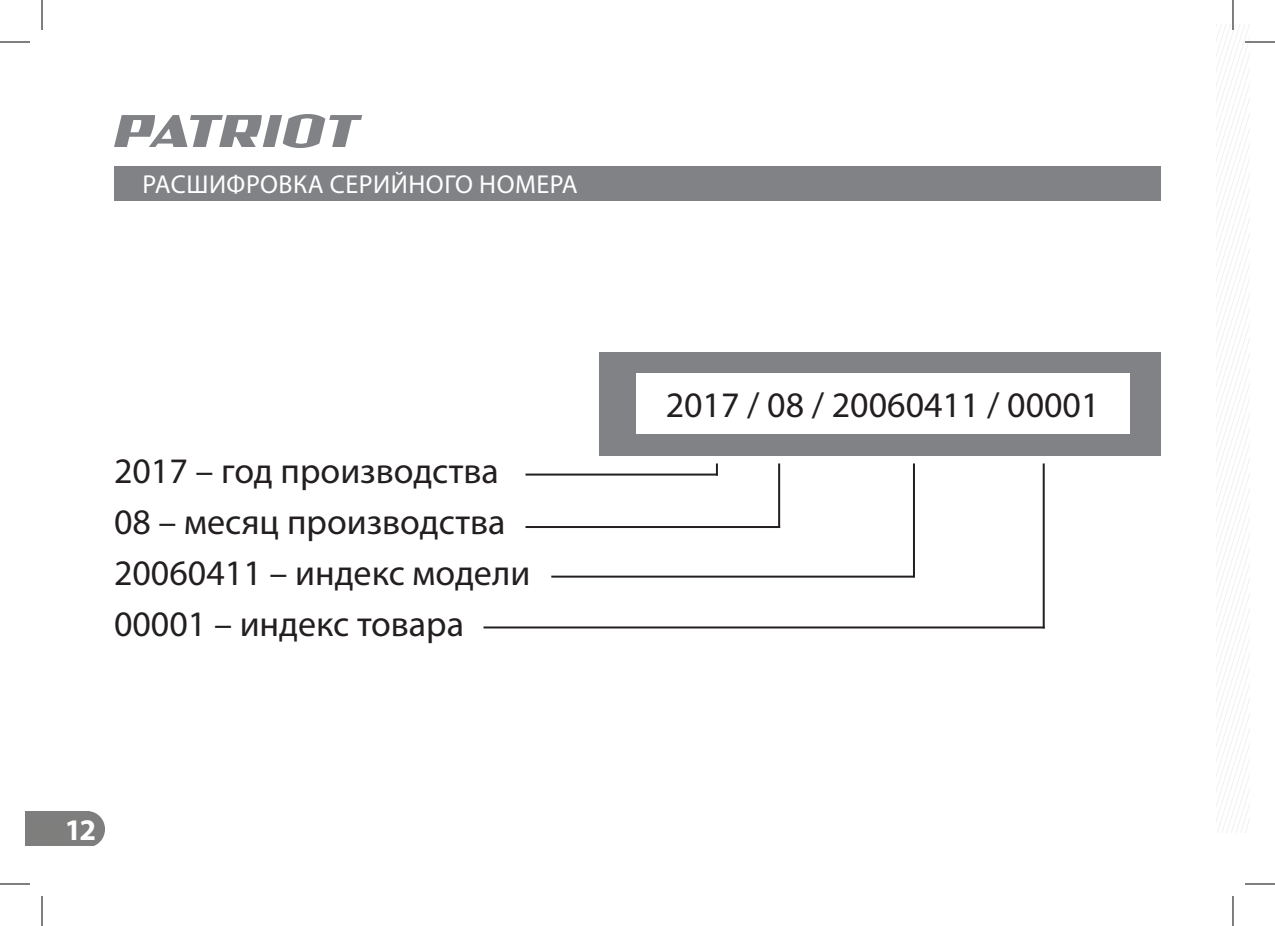
<style>
.page{position:relative;width:1275px;height:926px;background:#fff}
.page>*{position:absolute;margin:0;border:0;box-sizing:border-box;transform-origin:0 0}
.t1{font:36px/51px "Myriad Pro";color:#231f20}
.t2{font:700 30px "Myriad Pro";color:#fff}
.t3{font:26px "Myriad Pro";letter-spacing:.02em;color:#fff}
</style>
<div class="page">
<div style="left:25px;top:812px;width:79px;height:33px;background:#7e7e7d"></div>
<svg style="left:114px;top:114px;width:248px;height:34px"></svg>
<div style="left:114px;top:166px;width:1047px;height:34px;background:#808285"></div>
<svg style="left:1216px;top:25px;width:34px;height:808px"></svg>
<div style="left:600px;top:352px;width:561px;height:104px;background:#808285"></div>
<hr style="left:525px;top:474px;width:193px;height:2px;background:#231f20">
<hr style="left:525px;top:526px;width:255px;height:2px;background:#231f20">
<hr style="left:551px;top:576px;width:363px;height:2px;background:#231f20">
<hr style="left:483px;top:626px;width:561px;height:2px;background:#231f20">
<div style="left:636px;top:373px;width:493px;height:61px;background:#fff"></div>
<svg style="left:716px;top:463px;width:2px;height:11px"></svg>
<hr style="left:778px;top:463px;width:2px;height:65px;background:#231f20">
<hr style="left:913px;top:463px;width:2px;height:115px;background:#231f20">
<hr style="left:1042px;top:463px;width:2px;height:165px;background:#231f20">
<hr style="left:1245px;top:41px;width:30px;height:2px;background:#fff">
<hr style="left:1231px;top:0;width:3px;height:30px;background:#fff">
<hr style="left:0;top:42px;width:30px;height:1px;background:#000">
<hr style="left:1245px;top:42px;width:30px;height:1px;background:#000">
<hr style="left:0;top:884px;width:30px;height:1px;background:#000">
<hr style="left:1245px;top:884px;width:30px;height:1px;background:#000">
<hr style="left:42px;top:0;width:1px;height:30px;background:#000">
<hr style="left:42px;top:896px;width:1px;height:30px;background:#000">
<hr style="left:1232px;top:0;width:1px;height:30px;background:#000">
<hr style="left:1232px;top:896px;width:1px;height:30px;background:#000">
<p class="t3" style="left:143px;top:168px;width:437px">РАСШИФРОВКА СЕРИЙНОГО НОМЕРА</p>
<p class="t1" style="left:114px;top:445px;width:418px">2017 – год производства<br>08 – месяц производства<br>20060411 – индекс модели<br>00001 – индекс товара</p>
<p class="t2" style="left:65px;top:813px;width:33px">12</p>
<p class="t1" style="left:665px;top:379px;width:435px">2017 / 08 / 20060411 / 00001</p>
</div>
